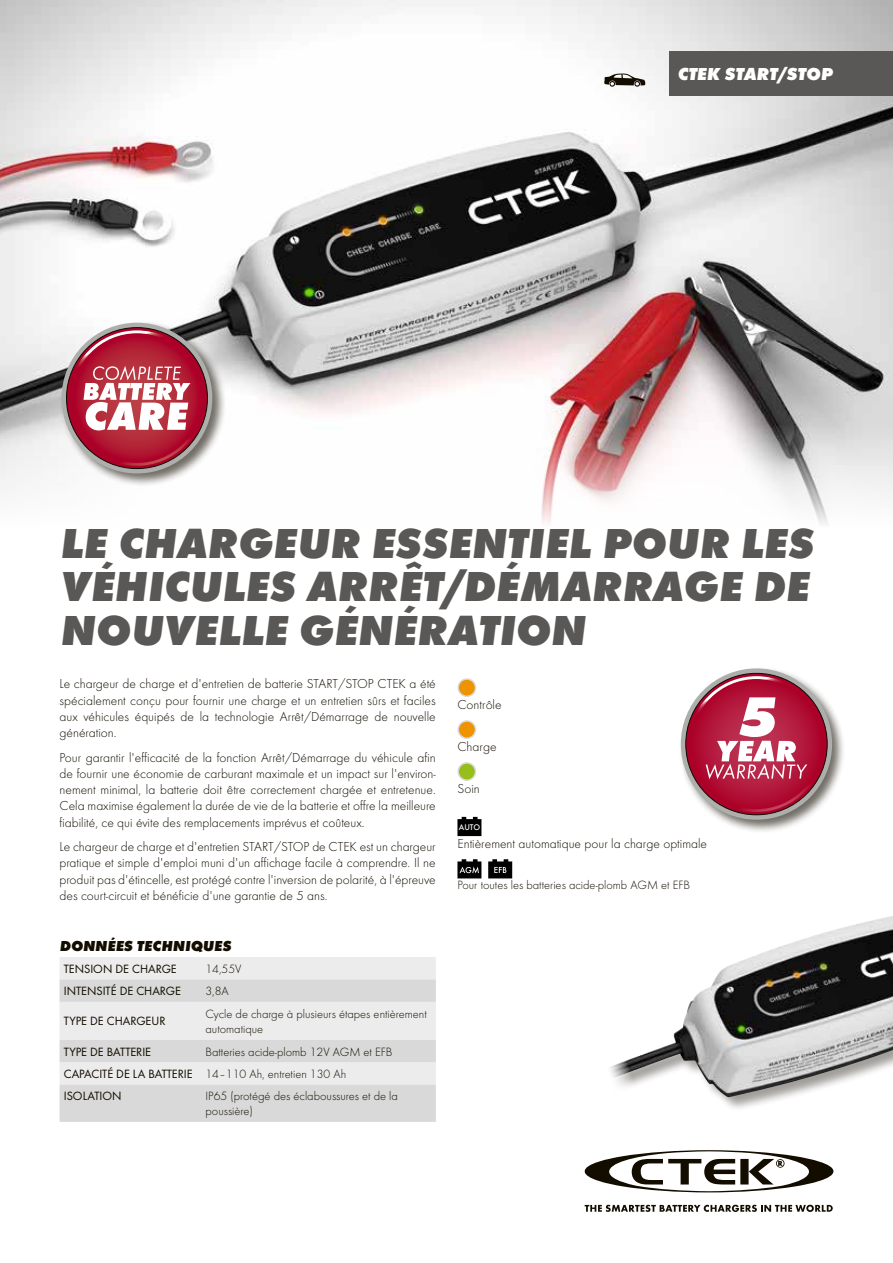
<style>
.page{position:relative;width:893px;height:1263px;background:#fff}
.page>*{position:absolute;margin:0;border:0;box-sizing:border-box;transform-origin:0 0}
.t1{font:italic 700 expanded 43.5px/43.5px "Futura";color:#595856;text-align:justify}
.t2{font:italic 700 expanded 18px "Futura";color:#fff}
.t3{font:italic 700 expanded 15px "Futura";color:#130d00}
.t4{font:300 13.5px/16.2px "Futura";color:#130d00;text-align:justify}
.t5{font:300 12.45px/15px "Futura";color:#130d00}
.t6{font:12.45px "Futura Boo";color:#130d00}
.t7{font:500 8.55px "Futura";color:#fff}
.s1{font-family:"Futura Boo";font-weight:400}
</style>
<div class="page">
<img style="left:0;top:0;width:893px;height:524px">
<img style="left:711px;top:916px;width:182px;height:169px">
<svg style="left:604px;top:73px;width:41px;height:14px"></svg>
<div style="left:669px;top:51px;width:224px;height:45px;background:#595856"></div>
<svg style="left:584px;top:986px;width:249px;height:206px"></svg>
<svg style="left:585px;top:1205px;width:248px;height:7px"></svg>
<div style="left:59px;top:321px;width:167px;height:166px;background:#130d00;opacity:.6"></div>
<svg style="left:60px;top:321px;width:153px;height:154px"></svg>
<div style="left:679px;top:666px;width:167px;height:168px;background:#130d00;opacity:.6"></div>
<svg style="left:679px;top:666px;width:154px;height:155px"></svg>
<div style="left:60px;top:957px;width:376px;height:22px;background:#ececec"></div>
<svg style="left:60px;top:979px;width:376px;height:143px;background:#e0e1e0"></svg>
<div style="left:458px;top:679px;width:17px;height:17px;background:#ef9300;border-radius:50%"></div>
<div style="left:457px;top:678px;width:19px;height:19px;border:2px solid #d9dadb;border-radius:50%"></div>
<div style="left:458px;top:721px;width:17px;height:17px;background:#ef9300;border-radius:50%"></div>
<div style="left:457px;top:720px;width:19px;height:19px;border:2px solid #d9dadb;border-radius:50%"></div>
<div style="left:458px;top:763px;width:17px;height:17px;background:#98be1b;border-radius:50%"></div>
<div style="left:457px;top:762px;width:19px;height:19px;border:2px solid #d9dadb;border-radius:50%"></div>
<svg style="left:457px;top:817px;width:24px;height:19px"></svg>
<svg style="left:457px;top:859px;width:24px;height:19px"></svg>
<svg style="left:488px;top:859px;width:24px;height:19px"></svg>
<h2 class="t2" style="left:677px;top:63px;width:156px">CTEK START/STOP</h2>
<h1 class="t1" style="left:60px;top:521px;width:755px">LE CHARGEUR ESSENTIEL POUR LES VÉHICULES ARRÊT/DÉMARRAGE DE NOUVELLE GÉNÉRATION</h1>
<p class="t4" style="left:60px;top:676px;width:378px">Le chargeur de charge et d'entretien de batterie START/STOP CTEK a été spécialement conçu pour fournir une charge et un entretien sûrs et faciles aux véhicules équipés de la technologie Arrêt/Démarrage de nouvelle génération.</p>
<p class="t4" style="left:60px;top:749px;width:378px">Pour garantir l'efficacité de la fonction Arrêt/Démarrage du véhicule afin de fournir une économie de carburant maximale et un impact sur l'environ&shy;nement minimal, la batterie doit être correctement chargée et entretenue.<br>Cela maximise également la durée de vie de la batterie et offre la meilleure fiabilité, ce qui évite des remplacements imprévus et coûteux.</p>
<p class="t4" style="left:60px;top:839px;width:378px">Le chargeur de charge et d'entretien START/STOP de CTEK est un chargeur pratique et simple d'emploi muni d'un affichage facile à comprendre. Il ne produit pas d'étincelle, est protégé contre l'inversion de polarité, à l'épreuve des court-circuit et bénéficie d'une garantie de 5 ans.</p>
<p class="t3" style="left:60px;top:937px;width:173px">DONNÉES TECHNIQUES</p>
<p class="t6" style="left:64px;top:961px;width:114px">TENSION DE CHARGE</p>
<p class="t5" style="left:205px;top:961px;width:38px">14,55V</p>
<p class="t6" style="left:64px;top:984px;width:119px">INTENSITÉ DE CHARGE</p>
<p class="t5" style="left:205px;top:984px;width:25px">3,8A</p>
<p class="t6" style="left:64px;top:1014px;width:103px">TYPE DE CHARGEUR</p>
<p class="t5" style="left:205px;top:1006px;width:223px">Cycle de charge à plusieurs étapes entièrement automatique</p>
<p class="t6" style="left:64px;top:1044px;width:89px">TYPE DE BATTERIE</p>
<p class="t4" style="left:457px;top:696px;width:46px">Contrôle</p>
<p class="t4" style="left:457px;top:738px;width:41px">Charge</p>
<p class="t4" style="left:457px;top:780px;width:24px">Soin</p>
<p class="t7" style="left:459px;top:822px;width:23px">AUTO</p>
<p class="t4" style="left:457px;top:835px;width:251px">Entièrement automatique pour la charge optimale</p>
<p class="t5" style="left:457px;top:878px;width:234px">Pour toutes les batteries acide-plomb AGM et EFB</p>
<p class="t5" style="left:64px;top:1040px;width:330px;line-height:22.4px;text-indent:142px">Batteries acide-plomb 12V AGM et EFB<br><span class="s1">CAPACITÉ DE LA BATTERIE</span> 14–110 Ah, entretien 130 Ah</p>
<p class="t6" style="left:64px;top:1089px;width:59px">ISOLATION</p>
<p class="t5" style="left:205px;top:1089px;width:194px">IP65 (protégé des éclaboussures et de la poussière)</p>
</div>
